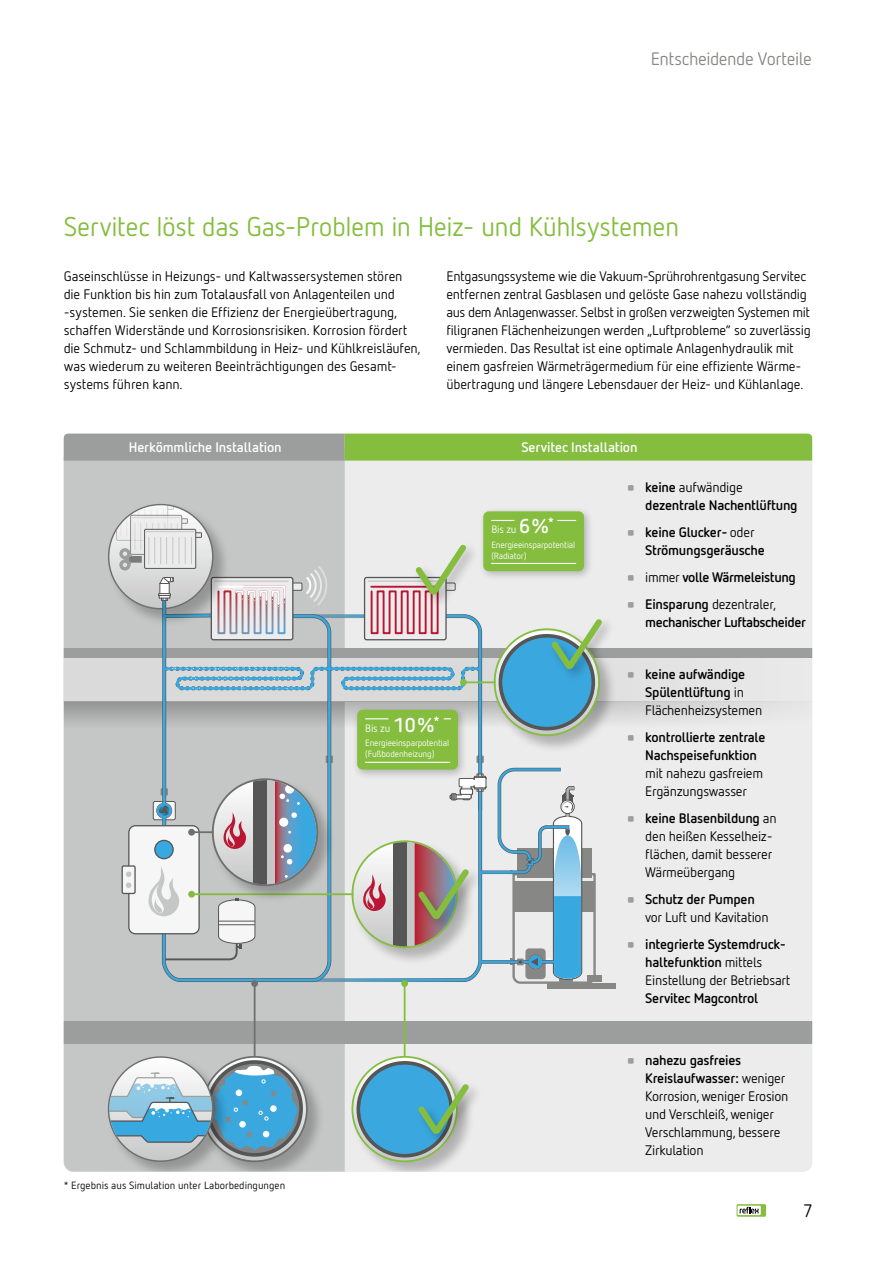
<style>
.page{position:relative;width:893px;height:1263px;background:#fff}
.page>*{position:absolute;margin:0;border:0;box-sizing:border-box;transform-origin:0 0}
.t1{font:27px "Netto Reflex";letter-spacing:-.02em;color:#85bd3f}
.t2{font:18px "Netto Reflex";letter-spacing:-.025em;color:#878786}
.t3{font:18px "Netto Reflex";color:#000}
.t4{font:13.8px/18px "Netto Reflex";letter-spacing:-.02em;color:#000}
.t5{font:700 13.8px/18px "Netto Reflex";letter-spacing:-.02em;color:#000}
.t6{font:700 13.8px "Netto Reflex";letter-spacing:-.01em;color:#fff}
.t7{font:10.65px "Netto Reflex";letter-spacing:-.02em;color:#fff}
.t8{font:10.5px "Netto Reflex";color:#000}
.t9{font:9px/11.2px "Netto Reflex";letter-spacing:-.02em;color:#fff}
.s1{font-weight:700;font-size:20.1px}
.s2{font-family:"Reflex Sonderzeichen";color:#9c9d9d}
.s3{font-weight:400}
.s4{font-family:"Reflex Sonderzeichen";font-weight:700;color:#9c9d9d}
.s5{font-weight:700}
</style>
<div class="page">
<div style="left:345px;top:461px;width:467px;height:711px;background:#ececed"></div>
<div style="left:64px;top:461px;width:281px;height:711px;background:#c5c6c6"></div>
<div style="left:64px;top:649px;width:748px;height:9px;background:#9c9d9d"></div>
<div style="left:64px;top:658px;width:748px;height:44px;background:#e3e3e3"></div>
<svg style="left:64px;top:702px;width:748px;height:26px;background:#cfcfd0"></svg>
<div style="left:64px;top:1021px;width:748px;height:23px;background:#9c9d9d"></div>
<svg style="left:333px;top:614px;width:150px;height:369px"></svg>
<svg style="left:161px;top:613px;width:171px;height:370px"></svg>
<div style="left:291px;top:583px;width:11px;height:7px;background:#ececed"></div>
<div style="left:291px;top:583px;width:11px;height:8px;border:1px solid #565656"></div>
<div style="left:211px;top:577px;width:82px;height:63px;background:#ececed;border-radius:2px"></div>
<div style="left:211px;top:577px;width:82px;height:63px;border:1px solid #565656;border-radius:2px"></div>
<hr style="left:215px;top:580px;width:73px;height:2px;background:#c5c6c6">
<div style="left:129px;top:826px;width:70px;height:108px;background:#f6f6f6;border-radius:7px"></div>
<div style="left:128px;top:825px;width:72px;height:109px;border:1px solid #565656;border-radius:7px"></div>
<div style="left:122px;top:866px;width:13px;height:27px;background:#f6f6f6;border-radius:2px"></div>
<div style="left:122px;top:865px;width:14px;height:29px;border:1px solid #565656;border-radius:2px"></div>
<svg style="left:126px;top:871px;width:5px;height:17px"></svg>
<div style="left:365px;top:577px;width:81px;height:63px;background:#ececed;border-radius:2px"></div>
<div style="left:364px;top:577px;width:83px;height:63px;border:1px solid #565656;border-radius:2px"></div>
<hr style="left:368px;top:580px;width:73px;height:2px;background:#c5c6c6">
<svg style="left:486px;top:870px;width:10px;height:4px"></svg>
<svg style="left:482px;top:960px;width:14px;height:4px"></svg>
<div style="left:588px;top:975px;width:14px;height:7px;background:#878786"></div>
<div style="left:547px;top:983px;width:68px;height:6px;background:#878786"></div>
<hr style="left:481px;top:961px;width:32px;height:2px;background:#38a5de">
<hr style="left:481px;top:871px;width:32px;height:2px;background:#38a5de">
<svg style="left:496px;top:766px;width:101px;height:219px;background:#b4c8d2"></svg>
<svg style="left:161px;top:665px;width:322px;height:27px"></svg>
<hr style="left:404px;top:983px;width:2px;height:111px;background:#85bd3f">
<div style="left:401px;top:980px;width:7px;height:7px;background:#85bd3f;border-radius:50%"></div>
<img style="left:347px;top:1052px;width:131px;height:120px">
<hr style="left:254px;top:983px;width:2px;height:111px;background:#6f6f6e">
<div style="left:251px;top:980px;width:7px;height:7px;background:#6f6f6e;border-radius:50%"></div>
<hr style="left:191px;top:893px;width:172px;height:2px;background:#85bd3f">
<img style="left:234px;top:1052px;width:94px;height:120px">
<img style="left:104px;top:1052px;width:130px;height:120px">
<svg style="left:304px;top:566px;width:23px;height:40px"></svg>
<img style="left:104px;top:497px;width:131px;height:133px">
<svg style="left:108px;top:1056px;width:200px;height:106px;background:#8bb3c7"></svg>
<img style="left:347px;top:835px;width:131px;height:135px">
<img style="left:469px;top:862px;width:17px;height:75px">
<svg style="left:351px;top:840px;width:118px;height:108px;background:#b6a8a2"></svg>
<img style="left:408px;top:537px;width:76px;height:75px">
<svg style="left:369px;top:545px;width:97px;height:90px"></svg>
<img style="left:469px;top:1077px;width:17px;height:74px">
<svg style="left:351px;top:1056px;width:118px;height:106px;background:#7cb5c4"></svg>
<img style="left:207px;top:773px;width:134px;height:135px">
<svg style="left:149px;top:778px;width:169px;height:183px"></svg>
<hr style="left:463px;top:681px;width:81px;height:2px;background:#85bd3f">
<div style="left:460px;top:679px;width:7px;height:7px;background:#85bd3f;border-radius:50%"></div>
<img style="left:489px;top:624px;width:132px;height:133px">
<svg style="left:478px;top:800px;width:4px;height:10px"></svg>
<hr style="left:479px;top:791px;width:2px;height:20px;background:#37a8e0">
<svg style="left:450px;top:774px;width:37px;height:26px"></svg>
<img style="left:544px;top:612px;width:76px;height:75px">
<svg style="left:494px;top:619px;width:108px;height:117px;background:#7bb3c3"></svg>
<svg style="left:108px;top:504px;width:178px;height:131px;background:#c8c8c9"></svg>
<svg style="left:64px;top:434px;width:748px;height:27px;background:#8eb164"></svg>
<div style="left:478px;top:506px;width:116px;height:75px;background:#000;opacity:.25"></div>
<div style="left:483px;top:511px;width:101px;height:60px;background:#85bd3f;border-radius:6px"></div>
<svg style="left:491px;top:520px;width:23px;height:1px"></svg>
<hr style="left:491px;top:563px;width:85px;height:1px;background:#fff">
<svg style="left:557px;top:520px;width:19px;height:1px"></svg>
<div style="left:352px;top:704px;width:116px;height:76px;background:#000;opacity:.25"></div>
<div style="left:357px;top:710px;width:101px;height:59px;background:#85bd3f;border-radius:6px"></div>
<svg style="left:365px;top:718px;width:23px;height:1px"></svg>
<hr style="left:365px;top:762px;width:85px;height:1px;background:#fff">
<svg style="left:737px;top:1204px;width:29px;height:13px"></svg>
<svg style="left:737px;top:1206px;width:24px;height:9px"></svg>
<svg style="left:740px;top:1207px;width:19px;height:6px"></svg>
<h2 class="t2" style="left:651px;top:48px;width:163px">Entscheidende Vorteile</h2>
<h1 class="t1" style="left:64px;top:209px;width:617px">Servitec löst das Gas-Problem in Heiz- und Kühlsystemen</h1>
<p class="t4" style="left:64px;top:267px;width:359px">Gaseinschlüsse in Heizungs- und Kaltwassersystemen stören die Funktion bis hin zum Totalausfall von Anlagenteilen und -systemen. Sie senken die Effizienz der Energieübertragung, schaffen Widerstände und Korrosionsrisiken. Korrosion fördert die Schmutz- und Schlammbildung in Heiz- und Kühlkreisläufen, was wiederum zu weiteren Beeinträchtigungen des Gesamt&shy;systems führen kann.</p>
<p class="t4" style="left:446px;top:266px;width:366px">Entgasungssysteme wie die Vakuum-Sprührohrentgasung Servitec entfernen zentral Gasblasen und gelöste Gase nahezu vollständig aus dem Anlagenwasser. Selbst in großen verzweigten Systemen mit filigranen Flächenheizungen werden „Luftprobleme“ so zuverlässig vermieden. Das Resultat ist eine optimale Anlagenhydraulik mit einem gasfreien Wärmeträgermedium für eine effiziente Wärme&shy;übertragung und längere Lebensdauer der Heiz- und Kühlanlage.</p>
<p class="t6" style="left:129px;top:438px;width:154px">Herkömmliche Installation</p>
<p class="t6" style="left:521px;top:438px;width:118px">Servitec Installation</p>
<p class="t8" style="left:64px;top:1179px;width:223px">* Ergebnis aus Simulation unter Laborbedingungen</p>
<p class="t7" style="left:491px;top:523px;width:64px">Bis zu <span class="s1">6 %</span><sup>*</sup></p>
<p class="t9" style="left:491px;top:539px;width:85px">Energieeinsparpotential (Radiator)</p>
<p class="t7" style="left:365px;top:721px;width:76px">Bis zu <span class="s1">10 %</span><sup>*</sup></p>
<p class="t9" style="left:365px;top:737px;width:85px">Energieeinsparpotential (Fußbodenheizung)</p>
<p class="t5" style="left:645px;top:477px;width:154px;text-indent:-17px"><span class="s2">•</span> keine <span class="s3">aufwändige </span>dezentrale Nachentlüftung</p>
<p class="t5" style="left:645px;top:522px;width:121px;text-indent:-17px"><span class="s2">•</span> keine Glucker- <span class="s3">oder<br></span>Strömungsgeräusche</p>
<p class="t5" style="left:628px;top:567px;width:169px"><span class="s2">•</span> <span class="s3">immer</span> volle Wärmeleistung</p>
<p class="t5" style="left:645px;top:594px;width:162px;text-indent:-17px"><span class="s2">•</span> Einsparung <span class="s3">dezentraler, </span>mechanischer Luftabscheider</p>
<p class="t5" style="left:645px;top:665px;width:119px;text-indent:-17px"><span class="s2">•</span> keine aufwändige<br>Spülentlüftung <span class="s3">in<br>Flächenheizsystemen</span></p>
<p class="t5" style="left:645px;top:728px;width:122px;text-indent:-17px"><span class="s2">•</span> kontrollierte zentrale<br>Nachspeisefunktion</p>
<p class="t4" style="left:645px;top:764px;width:119px">mit nahezu gasfreiem<br>Ergänzungswasser</p>
<p class="t4" style="left:645px;top:809px;width:133px;text-indent:-17px"><span class="s4">•</span> <span class="s5">keine Blasenbildung</span> an den heißen Kesselheiz&shy;flächen, damit besserer<br>Wärmeübergang</p>
<p class="t4" style="left:645px;top:890px;width:125px;text-indent:-17px"><span class="s4">•</span> <span class="s5">Schutz der Pumpen </span>vor Luft und Kavitation</p>
<p class="t5" style="left:645px;top:935px;width:147px;text-indent:-17px"><span class="s2">•</span> integrierte Systemdruck&shy;haltefunktion <span class="s3">mittels<br>Einstellung der Betriebsart</span></p>
<p class="t5" style="left:645px;top:989px;width:114px">Servitec Magcontrol</p>
<p class="t4" style="left:645px;top:1051px;width:145px;text-indent:-17px"><span class="s4">•</span> <span class="s5">nahezu gasfreies<br>Kreislaufwasser:</span> weniger<br>Korrosion, weniger Erosion und Verschleiß, weniger<br>Verschlammung, bessere<br>Zirkulation</p>
<h2 class="t3" style="left:804px;top:1199px;width:10px">7</h2>
</div>
